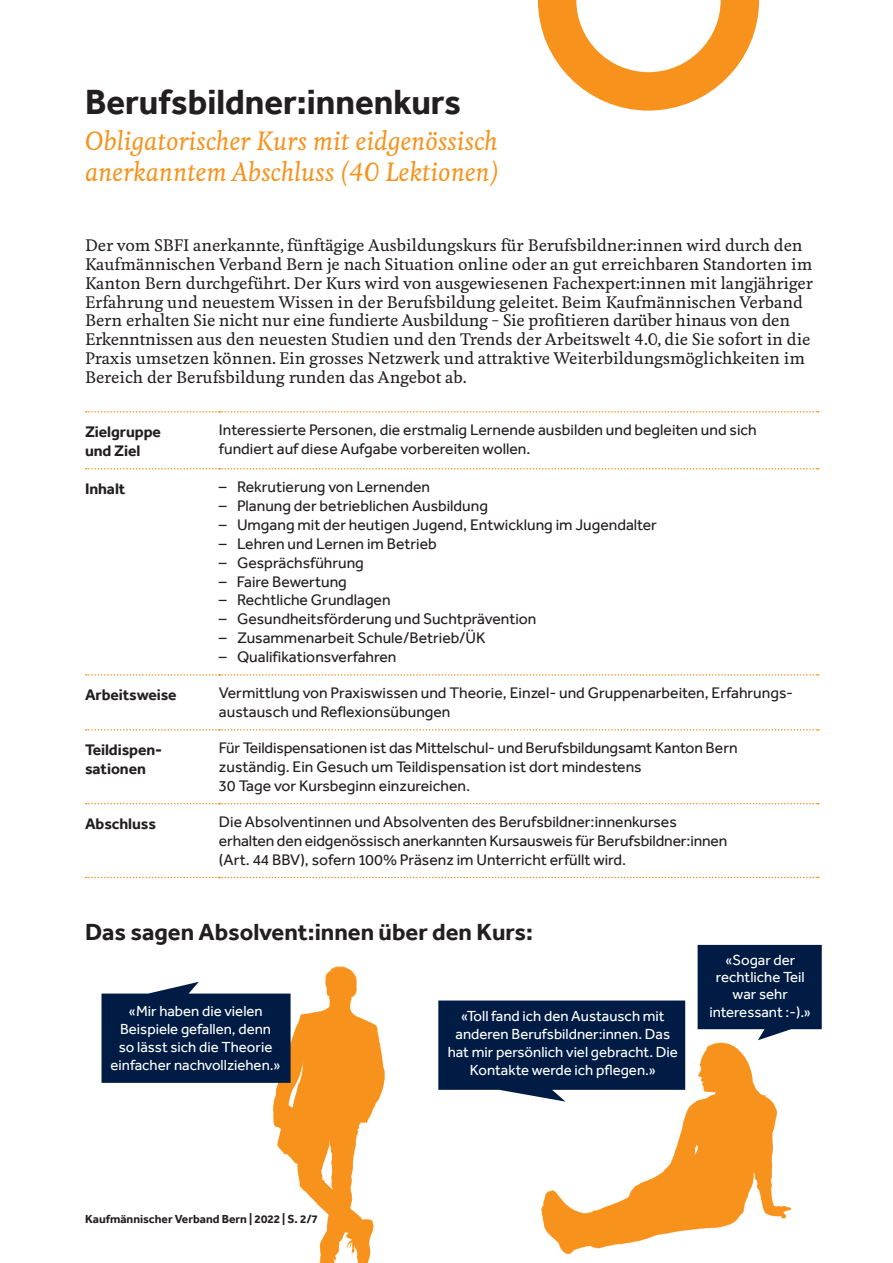
<style>
.page{position:relative;width:893px;height:1263px;background:#fff}
.page>*{position:absolute;margin:0;border:0;box-sizing:border-box;transform-origin:0 0}
.Titel_Seminar{font:700 36px "Effra";color:#231f20}
.Titel_Seminar-2{font:italic 500 24.75px "Feijoa";color:#f7931d}
.t1{font:700 24px "Effra";color:#231f20}
.t2{font:15.75px/18.9px "Effra";color:#231f20}
.t3{font:500 15.75px/18.9px "Feijoa";color:#231f20}
.t4{font:700 15.75px/18.9px "Effra";letter-spacing:-.005em;color:#231f20}
.t5{font:15px/18px "Effra";color:#fff;text-align:center}
.t6{font:700 12px "Effra";color:#231f20}
</style>
<div class="page">
<svg style="left:86px;top:411px;width:733px;height:1px"></svg>
<svg style="left:86px;top:468px;width:733px;height:1px"></svg>
<svg style="left:86px;top:674px;width:733px;height:2px"></svg>
<svg style="left:86px;top:729px;width:733px;height:2px"></svg>
<svg style="left:86px;top:803px;width:733px;height:1px"></svg>
<svg style="left:86px;top:877px;width:733px;height:1px"></svg>
<img style="left:273px;top:966px;width:112px;height:297px">
<img style="left:541px;top:1033px;width:250px;height:222px">
<svg style="left:438px;top:1000px;width:247px;height:101px;background:#1a3357"></svg>
<svg style="left:102px;top:982px;width:189px;height:101px;background:#1a3357"></svg>
<svg style="left:698px;top:945px;width:124px;height:95px;background:#193256"></svg>
<svg style="left:538px;top:0;width:221px;height:111px"></svg>
<p class="Titel_Seminar" style="left:85px;top:80px;width:377px">Berufsbildner:innenkurs</p>
<p class="Titel_Seminar-2" style="left:85px;top:125px;width:414px">Obligatorischer Kurs mit eidgenössisch</p>
<p class="Titel_Seminar-2" style="left:85px;top:156px;width:415px">anerkanntem Abschluss (40 Lektionen)</p>
<p class="t3" style="left:85px;top:236px;width:729px">Der vom SBFI anerkannte, fünftägige Ausbildungskurs für Berufsbildner:innen wird durch den Kaufmännischen Verband Bern je nach Situation online oder an gut erreichbaren Standorten im Kanton Bern durchgeführt. Der Kurs wird von ausgewiesenen Fachexpert:innen mit langjähriger Erfahrung und neuestem Wissen in der Berufsbildung geleitet. Beim Kaufmännischen Verband Bern erhalten Sie nicht nur eine fundierte Ausbildung – Sie profitieren darüber hinaus von den Erkenntnissen aus den neuesten Studien und den Trends der Arbeitswelt 4.0, die Sie sofort in die Praxis umsetzen können. Ein grosses Netzwerk und attraktive Weiterbildungsmöglichkeiten im Bereich der Berufsbildung runden das Angebot ab.</p>
<p class="t4" style="left:85px;top:422px;width:77px">Zielgruppe und Ziel</p>
<p class="t2" style="left:219px;top:420px;width:539px">Interessierte Personen, die erstmalig Lernende ausbilden und begleiten und sich</p>
<p class="t2" style="left:219px;top:439px;width:313px">fundiert auf diese Aufgabe vorbereiten wollen.</p>
<p class="t4" style="left:85px;top:479px;width:42px">Inhalt</p>
<p class="t2" style="left:219px;top:477px;width:213px">– Rekrutierung von Lernenden</p>
<p class="t2" style="left:219px;top:496px;width:271px">– Planung der betrieblichen Ausbildung</p>
<p class="t2" style="left:219px;top:515px;width:440px">– Umgang mit der heutigen Jugend, Entwicklung im Jugendalter</p>
<p class="t2" style="left:219px;top:534px;width:219px">– Lehren und Lernen im Betrieb</p>
<p class="t2" style="left:219px;top:553px;width:146px">– Gesprächsführung</p>
<p class="t2" style="left:219px;top:572px;width:129px">– Faire Bewertung</p>
<p class="t2" style="left:219px;top:591px;width:173px">– Rechtliche Grundlagen</p>
<p class="t2" style="left:219px;top:609px;width:319px">– Gesundheitsförderung und Suchtprävention</p>
<p class="t2" style="left:219px;top:628px;width:268px">– Zusammenarbeit Schule/Betrieb/ÜK</p>
<p class="t2" style="left:219px;top:647px;width:179px">– Qualifikationsverfahren</p>
<p class="t4" style="left:85px;top:685px;width:93px">Arbeitsweise</p>
<p class="t2" style="left:219px;top:683px;width:576px">Vermittlung von Praxiswissen und Theorie, Einzel- und Gruppenarbeiten, Erfahrungs&shy;austausch und Reflexionsübungen</p>
<p class="t4" style="left:85px;top:740px;width:79px">Teildispen&shy;sationen</p>
<p class="t2" style="left:219px;top:738px;width:520px">Für Teildispensationen ist das Mittelschul- und Berufsbildungsamt Kanton Bern</p>
<p class="t2" style="left:219px;top:757px;width:424px">zuständig. Ein Gesuch um Teildispensation ist dort mindestens<br>30 Tage vor Kursbeginn einzureichen.</p>
<p class="t4" style="left:85px;top:814px;width:72px">Abschluss</p>
<p class="t2" style="left:219px;top:812px;width:459px">Die Absolventinnen und Absolventen des Berufsbildner:innenkurses</p>
<p class="t2" style="left:219px;top:831px;width:510px">erhalten den eidgenössisch anerkannten Kursausweis für Berufsbildner:innen</p>
<p class="t2" style="left:219px;top:850px;width:409px">(Art. 44 BBV), sofern 100% Präsenz im Unterricht erfüllt wird.</p>
<p class="t1" style="left:85px;top:917px;width:449px">Das sagen Absolvent:innen über den Kurs:</p>
<p class="t5" style="left:128px;top:1002px;width:136px">«Mir haben die vielen</p>
<p class="t5" style="left:120px;top:1020px;width:153px">Beispiele gefallen, denn</p>
<p class="t5" style="left:119px;top:1038px;width:155px">so lässt sich die Theorie</p>
<p class="t5" style="left:111px;top:1056px;width:172px">einfacher nachvollziehen.»</p>
<p class="t5" style="left:461px;top:1007px;width:205px">«Toll fand ich den Austausch mit</p>
<p class="t5" style="left:456px;top:1025px;width:216px">anderen Berufsbildner:innen. Das</p>
<p class="t5" style="left:448px;top:1043px;width:232px">hat mir persönlich viel gebracht. Die<br>Kontakte werde ich pflegen.»</p>
<p class="t5" style="left:725px;top:951px;width:72px">«Sogar der</p>
<p class="t5" style="left:716px;top:968px;width:90px">rechtliche Teil</p>
<p class="t5" style="left:733px;top:985px;width:57px">war sehr</p>
<p class="t5" style="left:709px;top:1002px;width:103px">interessant :-).»</p>
<p class="t6" style="left:85px;top:1211px;width:234px">Kaufmännischer Verband Bern | 2022 | S. 2/7</p>
</div>
